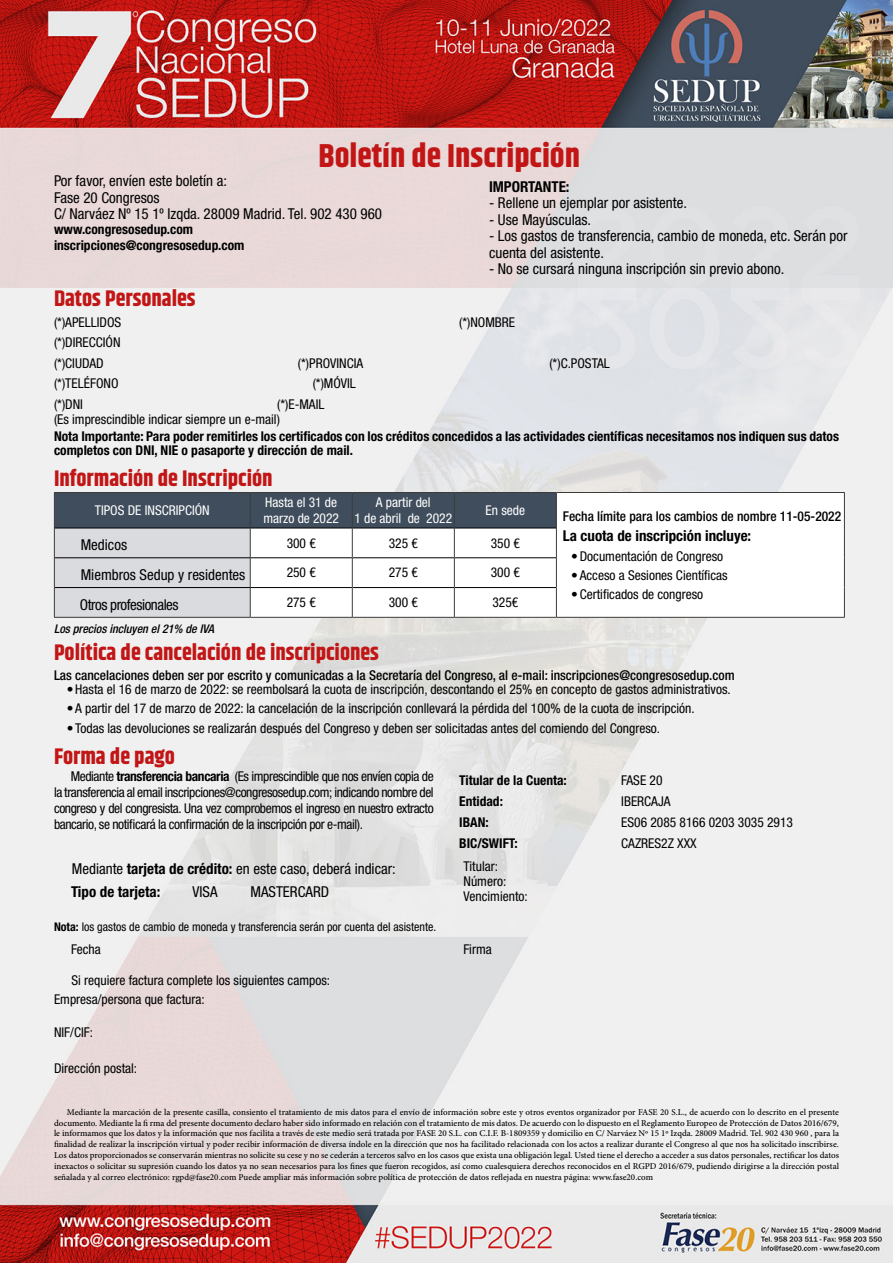
<style>
.page{position:relative;width:893px;height:1263px;background:#fff}
.page>*{position:absolute;margin:0;border:0;box-sizing:border-box;transform-origin:0 0}
.t1{font:700 33px "Khand";color:#c21616}
.t2{font:700 22.5px "Khand";color:#c21616}
.t3{font:condensed 15px/16.5px "Helvetica Neue LT Std";color:#000}
.t4{font:700 condensed 15px "Helvetica Neue LT Std";color:#000}
.t5{font:condensed 15px "Helvetica Neue LT Std";letter-spacing:-.03em;color:#000}
.t6{font:condensed 13.5px/16.2px "Helvetica Neue LT Std";color:#000}
.t7{font:700 condensed 13.5px/13.5px "Helvetica Neue LT Std";color:#000}
.t8{font:500 condensed 13.5px "Helvetica Neue LT Std";color:#000}
.t9{font:condensed 13.5px/16.2px "Helvetica Neue LT Std";color:#fff}
.t10{font:condensed 12px "Helvetica Neue LT Std";color:#000}
.t11{font:italic 500 condensed 12px "Helvetica Neue LT Std";color:#000}
.t12{font:500 9px/10.8px "Minion Pro";color:#000;text-align:justify}
.s1{font-weight:700}
</style>
<div class="page">
<img style="left:0;top:0;width:893px;height:1263px">
<svg style="left:557px;top:493px;width:287px;height:124px"></svg>
<hr style="left:556px;top:492px;width:289px;height:1px;background:#3c3c3b">
<hr style="left:844px;top:493px;width:1px;height:35px;background:#3c3c3b">
<hr style="left:844px;top:528px;width:1px;height:30px;background:#3c3c3b">
<svg style="left:844px;top:558px;width:1px;height:29px"></svg>
<hr style="left:844px;top:587px;width:1px;height:30px;background:#3c3c3b">
<hr style="left:250px;top:617px;width:102px;height:1px;background:#3c3c3b">
<hr style="left:352px;top:617px;width:102px;height:1px;background:#3c3c3b">
<hr style="left:454px;top:617px;width:102px;height:1px;background:#3c3c3b">
<hr style="left:556px;top:617px;width:289px;height:1px;background:#3c3c3b">
<svg style="left:54px;top:492px;width:503px;height:125px"></svg>
<hr style="left:54px;top:617px;width:196px;height:1px;background:#3c3c3b">
<hr style="left:55px;top:528px;width:195px;height:1px;background:#000">
<hr style="left:55px;top:557px;width:195px;height:1px;background:#000">
<hr style="left:55px;top:587px;width:195px;height:1px;background:#000">
<h1 class="t1" style="left:318px;top:133px;width:263px">Boletín de Inscripción</h1>
<h3 class="t3" style="left:54px;top:172px;width:330px">Por favor, envíen este boletín a:<br>Fase 20 Congresos<br>C/ Narváez Nº 15 1º Izqda. 28009 Madrid. Tel. 902 430 960</h3>
<h3 class="t7" style="left:54px;top:221px;width:192px;line-height:16.2px">www.congresosedup.com inscripciones@congresosedup.com</h3>
<h3 class="t4" style="left:489px;top:177px;width:82px">IMPORTANTE:</h3>
<h3 class="t3" style="left:489px;top:195px;width:199px">- Rellene un ejemplar por asistente.</h3>
<h3 class="t3" style="left:489px;top:211px;width:104px">- Use Mayúsculas.</h3>
<h3 class="t3" style="left:489px;top:228px;width:360px">- Los gastos de transferencia, cambio de moneda, etc. Serán por cuenta del asistente.</h3>
<h3 class="t3" style="left:489px;top:261px;width:297px">- No se cursará ninguna inscripción sin previo abono.</h3>
<h2 class="t2" style="left:54px;top:282px;width:143px">Datos Personales</h2>
<h3 class="t6" style="left:54px;top:314px;width:69px">(*)APELLIDOS</h3>
<h3 class="t6" style="left:459px;top:314px;width:58px">(*)NOMBRE</h3>
<h3 class="t6" style="left:54px;top:332px;width:68px;line-height:20.5px">(*)DIRECCIÓN (*)CIUDAD</h3>
<h3 class="t6" style="left:298px;top:355px;width:67px">(*)PROVINCIA</h3>
<h3 class="t6" style="left:549px;top:355px;width:62px">(*)C.POSTAL</h3>
<h3 class="t6" style="left:54px;top:375px;width:66px">(*)TELÉFONO</h3>
<h3 class="t6" style="left:313px;top:375px;width:45px">(*)MÓVIL</h3>
<h3 class="t6" style="left:54px;top:396px;width:31px">(*)DNI</h3>
<h3 class="t6" style="left:54px;top:396px;width:272px;line-height:14.9px;text-indent:223px">(*)E-MAIL (Es imprescindible indicar siempre un e-mail)</h3>
<h3 class="t7" style="left:54px;top:430px;width:786px">Nota Importante: Para poder remitirles los certificados con los créditos concedidos a las actividades científicas necesitamos nos indiquen sus datos completos con DNI, NIE o pasaporte y dirección de mail.</h3>
<h2 class="t2" style="left:54px;top:462px;width:220px">Información de Inscripción</h2>
<h3 class="t9" style="left:95px;top:502px;width:117px">TIPOS DE INSCRIPCIÓN</h3>
<h3 class="t9" style="left:263px;top:494px;width:77px">Hasta el 31 de marzo de 2022</h3>
<h3 class="t9" style="left:354px;top:494px;width:99px;text-align:center">A partir del<br>1 de abril de 2022</h3>
<h3 class="t9" style="left:486px;top:502px;width:41px">En sede</h3>
<h3 class="t8" style="left:563px;top:508px;width:280px">Fecha límite para los cambios de nombre 11-05-2022</h3>
<h3 class="t4" style="left:563px;top:527px;width:190px">La cuota de inscripción incluye:</h3>
<h3 class="t6" style="left:571px;top:548px;width:153px">•Documentación de Congreso</h3>
<h3 class="t6" style="left:571px;top:567px;width:158px">• Acceso a Sesiones Científicas</h3>
<h3 class="t6" style="left:571px;top:586px;width:133px">• Certificados de congreso</h3>
<h3 class="t3" style="left:81px;top:536px;width:48px">Medicos</h3>
<h3 class="t6" style="left:287px;top:535px;width:31px">300 €</h3>
<h3 class="t6" style="left:389px;top:535px;width:31px">325 €</h3>
<h3 class="t6" style="left:491px;top:535px;width:31px">350 €</h3>
<h3 class="t3" style="left:81px;top:566px;width:166px">Miembros Sedup y residentes</h3>
<h3 class="t6" style="left:287px;top:564px;width:31px">250 €</h3>
<h3 class="t6" style="left:389px;top:564px;width:31px">275 €</h3>
<h3 class="t6" style="left:491px;top:564px;width:31px">300 €</h3>
<h3 class="t5" style="left:80px;top:596px;width:100px">Otros profesionales</h3>
<h3 class="t6" style="left:287px;top:594px;width:31px">275 €</h3>
<h3 class="t6" style="left:389px;top:594px;width:31px">300 €</h3>
<h3 class="t6" style="left:492px;top:594px;width:27px">325€</h3>
<h3 class="t11" style="left:54px;top:622px;width:161px">Los precios incluyen el 21% de IVA</h3>
<h2 class="t2" style="left:54px;top:637px;width:326px">Política de cancelación de inscripciones</h2>
<h3 class="t8" style="left:54px;top:667px;width:682px">Las cancelaciones deben ser por escrito y comunicadas a la Secretaría del Congreso, al e-mail: inscripciones@congresosedup.com</h3>
<h3 class="t6" style="left:67px;top:681px;width:665px">•Hasta el 16 de marzo de 2022: se reembolsará la cuota de inscripción, descontando el 25% en concepto de gastos administrativos.</h3>
<h3 class="t6" style="left:67px;top:700px;width:629px">• A partir del 17 de marzo de 2022: la cancelación de la inscripción conllevará la pérdida del 100% de la cuota de inscripción.</h3>
<h3 class="t6" style="left:67px;top:720px;width:595px">• Todas las devoluciones se realizarán después del Congreso y deben ser solicitadas antes del comiendo del Congreso.</h3>
<h2 class="t2" style="left:54px;top:740px;width:122px">Forma de pago</h2>
<p class="t6" style="left:54px;top:768px;width:381px;text-align:justify;text-indent:17px">Mediante <span class="s1">transferencia bancaria</span> (Es imprescindible que nos envíen copia de la transferencia al email inscripciones@congresosedup.com; indicando nombre del congreso y del congresista. Una vez comprobemos el ingreso en nuestro extracto bancario, se notificará la confirmación de la inscripción por e-mail).</p>
<h3 class="t7" style="left:459px;top:773px;width:109px">Titular de la Cuenta:</h3>
<h3 class="t6" style="left:621px;top:772px;width:43px">FASE 20</h3>
<h3 class="t7" style="left:459px;top:794px;width:45px">Entidad:</h3>
<h3 class="t6" style="left:621px;top:793px;width:51px">IBERCAJA</h3>
<h3 class="t7" style="left:459px;top:815px;width:31px">IBAN:</h3>
<h3 class="t6" style="left:621px;top:814px;width:173px">ES06 2085 8166 0203 3035 2913</h3>
<h3 class="t7" style="left:459px;top:836px;width:60px">BIC/SWIFT:</h3>
<h3 class="t6" style="left:621px;top:835px;width:77px">CAZRES2Z XXX</h3>
<h3 class="t3" style="left:71px;top:858px;width:326px;line-height:22.2px">Mediante <span class="s1">tarjeta de crédito:</span> en este caso, deberá indicar:<br><span class="s1">Tipo de tarjeta:</span></h3>
<h3 class="t3" style="left:193px;top:883px;width:26px">VISA</h3>
<h3 class="t3" style="left:250px;top:883px;width:80px">MASTERCARD</h3>
<h3 class="t6" style="left:463px;top:859px;width:66px;line-height:15px">Titular:<br>Número:<br>Vencimiento:</h3>
<h3 class="t10" style="left:54px;top:919px;width:384px"><span class="s1">Nota:</span> los gastos de cambio de moneda y transferencia serán por cuenta del asistente.</h3>
<h3 class="t6" style="left:71px;top:941px;width:31px">Fecha</h3>
<h3 class="t6" style="left:463px;top:941px;width:30px">Firma</h3>
<h3 class="t6" style="left:54px;top:970px;width:278px;line-height:19px;text-indent:17px">Si requiere factura complete los siguientes campos:<br>Empresa/persona que factura:</h3>
<h3 class="t6" style="left:54px;top:1024px;width:41px">NIF/CIF:</h3>
<h3 class="t6" style="left:54px;top:1060px;width:85px">Dirección postal:</h3>
<p class="t12" style="left:54px;top:1106px;width:787px;text-indent:13px">Mediante la marcación de la presente casilla, consiento el tratamiento de mis datos para el envío de información sobre este y otros eventos organizador por FASE 20 S.L., de acuerdo con lo descrito en el presente documento. Mediante la fi rma del presente documento declaro haber sido informado en relación con el tratamiento de mis datos. De acuerdo con lo dispuesto en el Reglamento Europeo de Protección de Datos 2016/679, le informamos que los datos y la información que nos facilita a través de este medio será tratada por FASE 20 S.L. con C.I.F. B-1809359 y domicilio en C/ Narváez Nº 15 1º Izqda. 28009 Madrid. Tel. 902 430 960 , para la finalidad de realizar la inscripción virtual y poder recibir información de diversa índole en la dirección que nos ha facilitado relacionada con los actos a realizar durante el Congreso al que nos ha solicitado inscribirse.<br>Los datos proporcionados se conservarán mientras no solicite su cese y no se cederán a terceros salvo en los casos que exista una obligación legal. Usted tiene el derecho a acceder a sus datos personales, rectificar los datos inexactos o solicitar su supresión cuando los datos ya no sean necesarios para los fines que fueron recogidos, así como cualesquiera derechos reconocidos en el RGPD 2016/679, pudiendo dirigirse a la dirección postal señalada y al correo electrónico: rgpd@fase20.com Puede ampliar más información sobre política de protección de datos reflejada en nuestra página: www.fase20.com</p>
</div>
